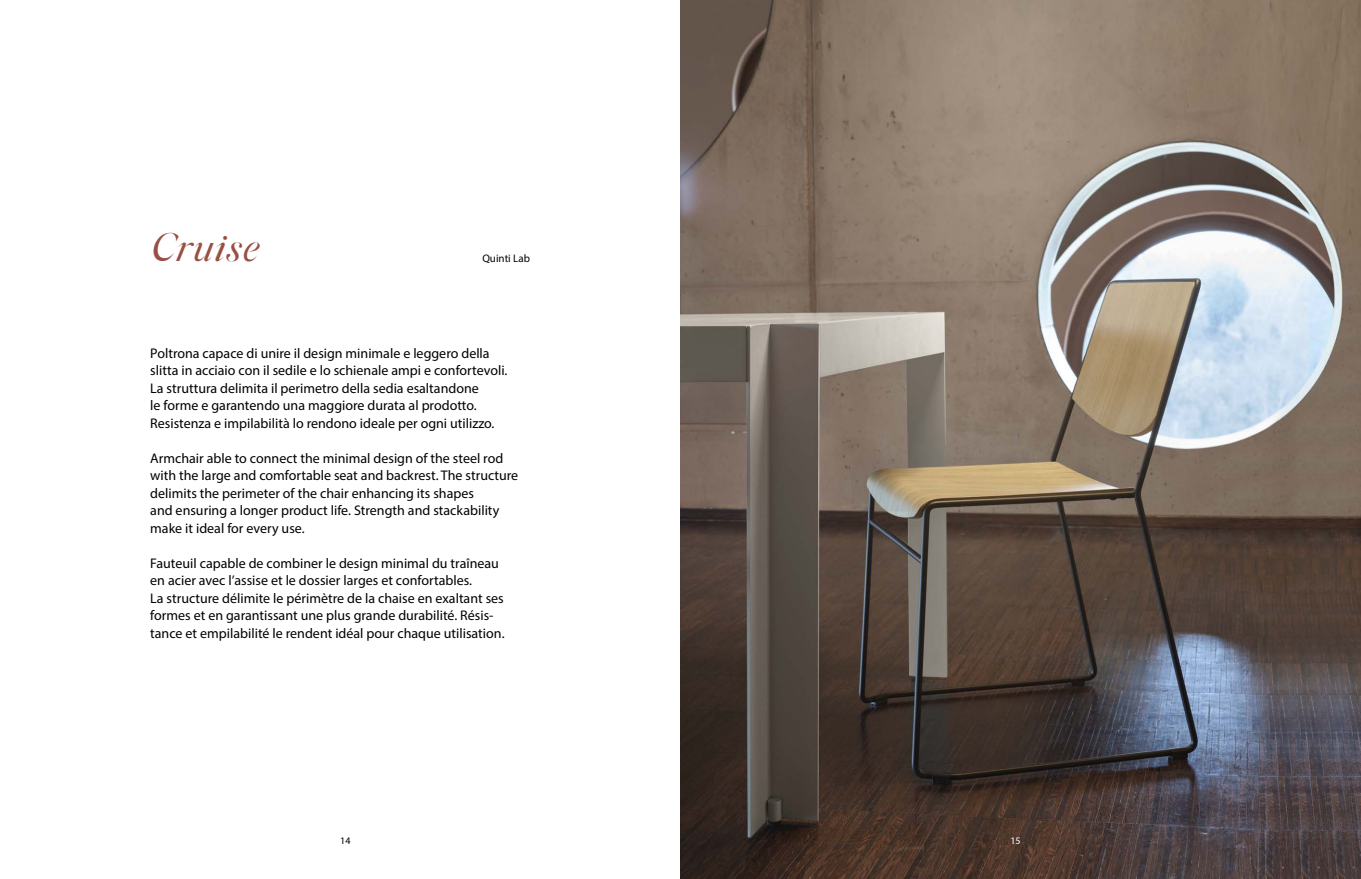
<style>
.page{position:relative;width:1361px;height:879px;background:#fff}
.page>*{position:absolute;margin:0;border:0;box-sizing:border-box;transform-origin:0 0}
.t1{font:italic 40px "Silk Serif";letter-spacing:-.01em;color:#985044}
.t2{font:14px/17.5px "Myriad Pro";color:#000}
.t3{font:11px "Myriad Pro";color:#000}
.t4{font:10px "Myriad Pro";color:#000}
.t5{font:10px "Myriad Pro";color:#fff}
</style>
<div class="page">
<img style="left:680px;top:0;width:681px;height:879px">
<h1 class="t1" style="left:150px;top:224px;width:111px">Cruise</h1>
<p class="t3" style="left:482px;top:251px;width:49px">Quinti Lab</p>
<p class="t2" style="left:150px;top:344px;width:359px">Poltrona capace di unire il design minimale e leggero della slitta in acciaio con il sedile e lo schienale ampi e confortevoli.<br>La struttura delimita il perimetro della sedia esaltandone<br>le forme e garantendo una maggiore durata al prodotto.<br>Resistenza e impilabilità lo rendono ideale per ogni utilizzo.</p>
<p class="t2" style="left:150px;top:449px;width:369px">Armchair able to connect the minimal design of the steel rod with the large and comfortable seat and backrest. The structure delimits the perimeter of the chair enhancing its shapes<br>and ensuring a longer product life. Strength and stackability make it ideal for every use.</p>
<p class="t2" style="left:150px;top:554px;width:356px">Fauteuil capable de combiner le design minimal du traîneau en acier avec l’assise et le dossier larges et confortables.<br>La structure délimite le périmètre de la chaise en exaltant ses formes et en garantissant une plus grande durabilité. Résis&shy;tance et empilabilité le rendent idéal pour chaque utilisation.</p>
<p class="t4" style="left:340px;top:834px;width:12px">14</p>
<p class="t5" style="left:1010px;top:834px;width:12px">15</p>
</div>
